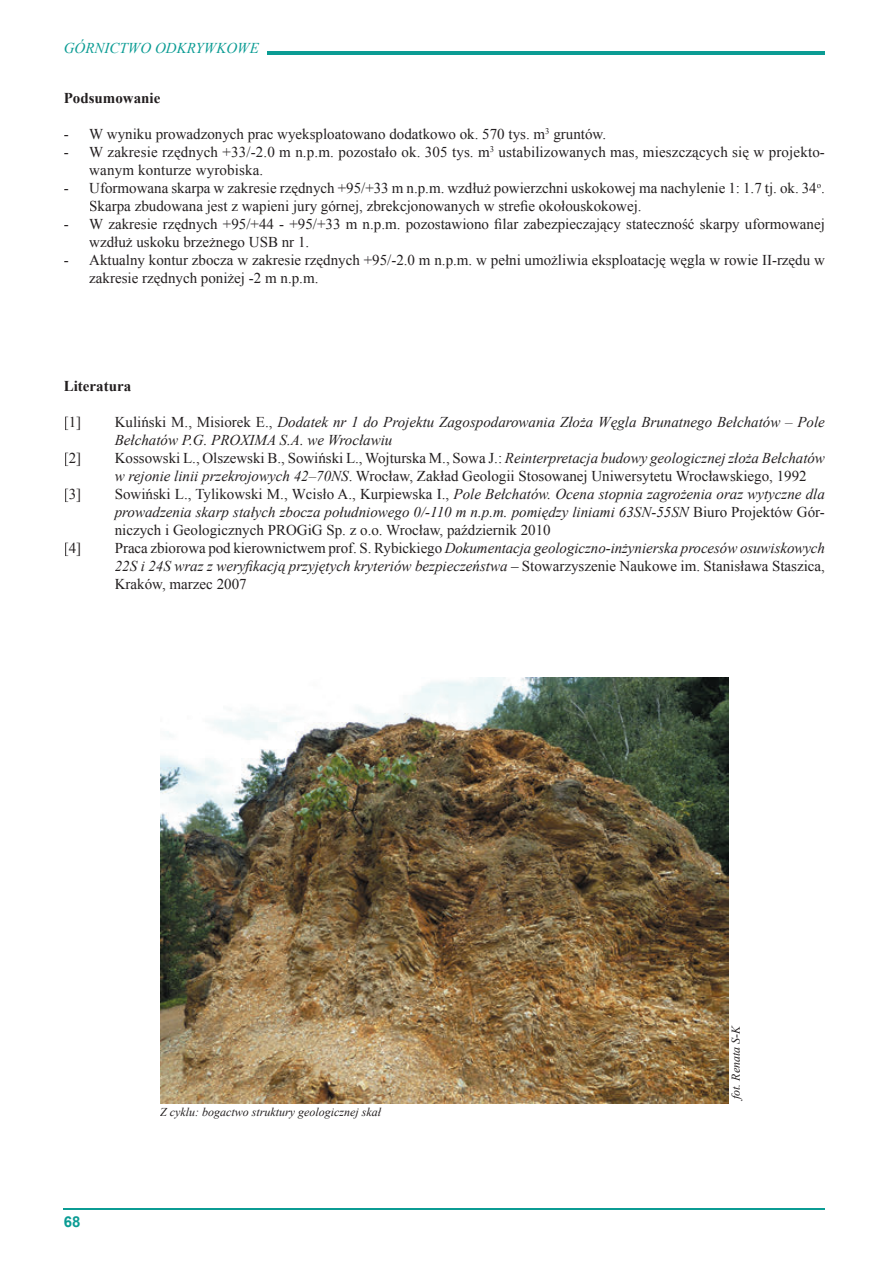
<style>
.page{position:relative;width:893px;height:1263px;background:#fff}
.page>*{position:absolute;margin:0;border:0;box-sizing:border-box;transform-origin:0 0}
.t1{font:15px/18px "Times New Roman";color:#231f20}
.t2{font:italic 15px/18px "Times New Roman";color:#231f20;text-align:justify}
.t3{font:700 15px "Times New Roman";color:#231f20}
.t4{font:italic 15px "Times New Roman";color:#0b9c94}
.t5{font:700 15px "Arial";color:#0b9c94}
.t6{font:italic 12px "Times New Roman";color:#231f20}
.s1{font-style:normal}
.s2{font-style:italic}
</style>
<div class="page">
<hr style="left:64px;top:1208px;width:761px;height:1px;background:#0b9c94">
<hr style="left:267px;top:51px;width:558px;height:3px;background:#0b9c94">
<img style="left:160px;top:677px;width:568px;height:426px">
<p class="t4" style="left:64px;top:37px;width:197px">GÓRNICTWO ODKRYWKOWE</p>
<p class="t3" style="left:64px;top:88px;width:98px">Podsumowanie</p>
<p class="t1" style="left:64px;top:125px;width:544px">- W wyniku prowadzonych prac wyeksploatowano dodatkowo ok. 570 tys. m<sup>3</sup> gruntów.</p>
<p class="t1" style="left:89px;top:143px;width:737px;text-indent:-26px">- W zakresie rzędnych +33/-2.0 m n.p.m. pozostało ok. 305 tys. m<sup>3</sup> ustabilizowanych mas, mieszczących się w projekto&shy;wanym konturze wyrobiska.</p>
<p class="t1" style="left:89px;top:179px;width:737px;text-indent:-26px">- Uformowana skarpa w zakresie rzędnych +95/+33 m n.p.m. wzdłuż powierzchni uskokowej ma nachylenie 1: 1.7 tj. ok. 34<sup>o</sup>.<br>Skarpa zbudowana jest z wapieni jury górnej, zbrekcjonowanych w strefie okołouskokowej.</p>
<p class="t1" style="left:89px;top:215px;width:737px;text-indent:-26px">- W zakresie rzędnych +95/+44 - +95/+33 m n.p.m. pozostawiono filar zabezpieczający stateczność skarpy uformowanej wzdłuż uskoku brzeżnego USB nr 1.</p>
<p class="t1" style="left:89px;top:251px;width:737px;text-indent:-26px">- Aktualny kontur zbocza w zakresie rzędnych +95/-2.0 m n.p.m. w pełni umożliwia eksploatację węgla w rowie II-rzędu w zakresie rzędnych poniżej -2 m n.p.m.</p>
<p class="t3" style="left:64px;top:376px;width:69px">Literatura</p>
<p class="t1" style="left:64px;top:413px;width:19px">[1]</p>
<p class="t2" style="left:115px;top:413px;width:712px"><span class="s1">Kuliński M., Misiorek E.,</span> Dodatek nr 1 do Projektu Zagospodarowania Złoża Węgla Brunatnego Bełchatów – Pole<br>Bełchatów P.G. PROXIMA S.A. we Wrocławiu</p>
<p class="t1" style="left:64px;top:449px;width:19px">[2]</p>
<p class="t1" style="left:115px;top:449px;width:712px">Kossowski L., Olszewski B., Sowiński L., Wojturska M., Sowa J.: <span class="s2">Reinterpretacja budowy geologicznej złoża Bełchatów w rejonie linii przekrojowych 42–70NS</span>. Wrocław, Zakład Geologii Stosowanej Uniwersytetu Wrocławskiego, 1992</p>
<p class="t1" style="left:64px;top:485px;width:19px">[3]</p>
<p class="t2" style="left:115px;top:485px;width:712px"><span class="s1">Sowiński L., Tylikowski M., Wcisło A., Kurpiewska I.,</span> Pole Bełchatów. Ocena stopnia zagrożenia oraz wytyczne dla prowadzenia skarp stałych zbocza południowego 0/-110 m n.p.m. pomiędzy liniami 63SN-55SN <span class="s1">Biuro Projektów Gór&shy;niczych i Geologicznych PROGiG Sp. z o.o. Wrocław, październik 2010</span></p>
<p class="t1" style="left:64px;top:539px;width:19px">[4]</p>
<p class="t2" style="left:115px;top:539px;width:712px"><span class="s1">Praca zbiorowa pod kierownictwem prof. S. Rybickiego</span> Dokumentacja geologiczno-inżynierska procesów osuwiskowych 22S i 24S wraz z weryfikacją przyjętych kryteriów bezpieczeństwa <span class="s1">– Stowarzyszenie Naukowe im. Stanisława Staszica, Kraków, marzec 2007</span></p>
<p class="t5" style="left:64px;top:1212px;width:18px">68</p>
<p class="t6" style="left:160px;top:1104px;width:222px">Z cyklu: bogactwo struktury geologicznej skał</p>
<p class="t6" style="left:727px;top:1099px;width:76px;rotate:-90deg">fot. Renata S-K</p>
</div>
